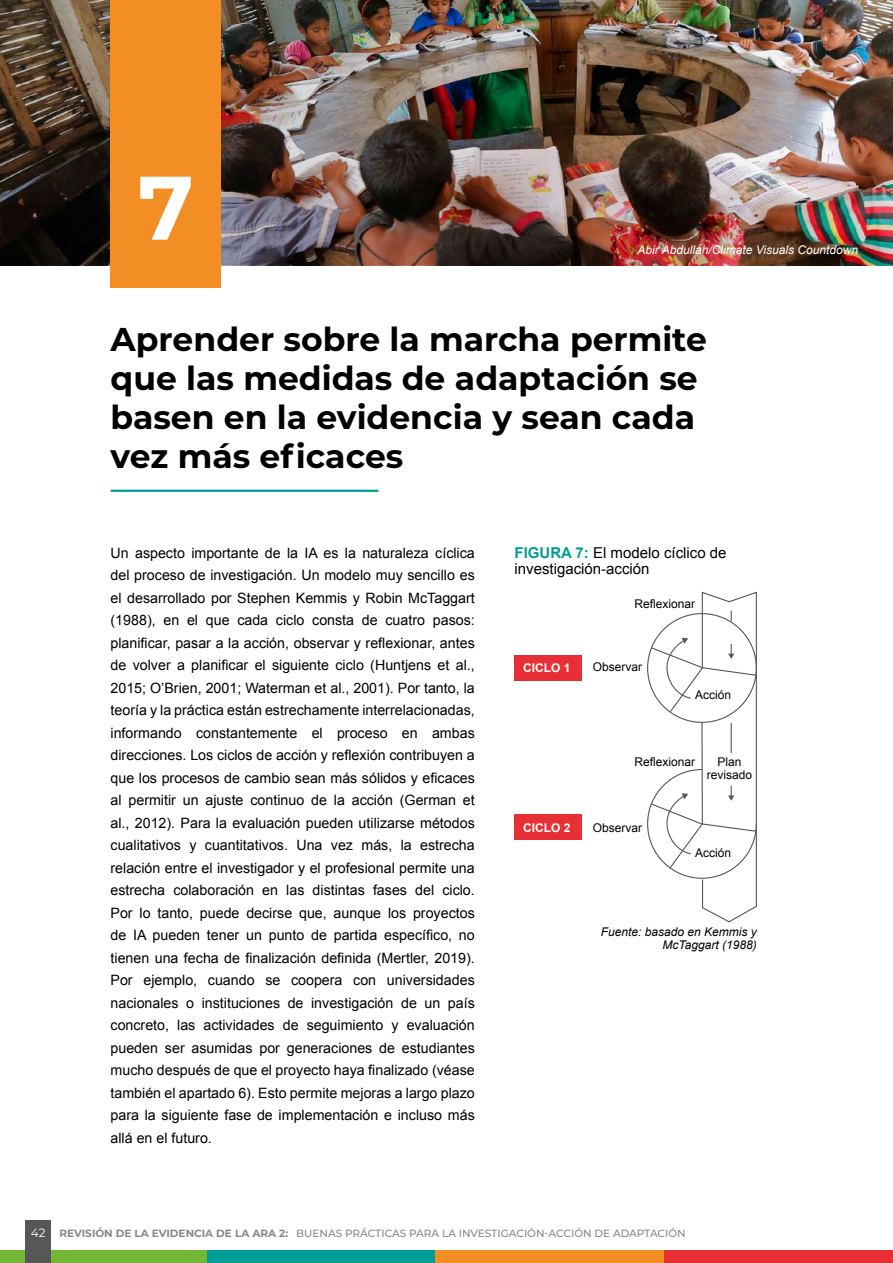
<style>
.page{position:relative;width:893px;height:1263px;background:#fff}
.page>*{position:absolute;margin:0;border:0;box-sizing:border-box;transform-origin:0 0}
.chapter_num{font:700 90px "Montserrat";color:#fff}
.chapter_head{font:700 33px/39px "Montserrat";color:#000}
.figure_table_caption{font:15px/16.5px "Arial";color:#000}
.intro{font:14.25px/22.5px "Arial";color:#000;text-align:justify}
.t1{font:12px/13.5px "Arial";color:#000;text-align:center}
.table_source{font:italic 12px/13.5px "Arial";color:#000;text-align:right}
.photo_caption{font:italic 12px "Arial";color:#fff}
.t2{font:700 12px "Arial";color:#fff}
.t3{font:500 10.5px "Montserrat";color:#878787}
.s1{font-weight:700;color:#009d97}
.s2{font-weight:400;font-size:12px;color:#fff}
.s3{font-weight:700}
</style>
<div class="page">
<img style="left:0;top:0;width:892px;height:265px">
<div style="left:111px;top:0;width:110px;height:288px;background:#f28e24"></div>
<hr style="left:111px;top:490px;width:267px;height:2px;background:#009d97">
<svg style="left:647px;top:591px;width:110px;height:332px"></svg>
<hr style="left:731px;top:723px;width:1px;height:30px;background:#575756">
<div style="left:514px;top:655px;width:68px;height:26px;background:#e72f35"></div>
<div style="left:514px;top:814px;width:68px;height:26px;background:#e72f35"></div>
<div style="left:0;top:1250px;width:207px;height:13px;background:#72b735"></div>
<div style="left:207px;top:1250px;width:229px;height:13px;background:#009d97"></div>
<div style="left:436px;top:1250px;width:228px;height:13px;background:#f28e24"></div>
<div style="left:664px;top:1250px;width:228px;height:13px;background:#e72f35"></div>
<div style="left:26px;top:1220px;width:25px;height:43px;background:#575756"></div>
<p class="chapter_num" style="left:138px;top:143px;width:57px">7</p>
<p class="photo_caption" style="left:637px;top:242px;width:222px">Abir Abdullah/Climate Visuals Countdown</p>
<p class="chapter_head" style="left:111px;top:318px;width:598px">Aprender sobre la marcha permite que las medidas de adaptación se basen en la evidencia y sean cada vez más eficaces</p>
<p class="intro" style="left:111px;top:541px;width:366px">Un aspecto importante de la IA es la naturaleza cíclica del proceso de investigación. Un modelo muy sencillo es el desarrollado por Stephen Kemmis y Robin McTaggart (1988), en el que cada ciclo consta de cuatro pasos: planificar, pasar a la acción, observar y reflexionar, antes de volver a planificar el siguiente ciclo (Huntjens et al., 2015; O’Brien, 2001; Waterman et al., 2001). Por tanto, la teoría y la práctica están estrechamente interrelacionadas, informando constantemente el proceso en ambas direcciones. Los ciclos de acción y reflexión contribuyen a que los procesos de cambio sean más sólidos y eficaces al permitir un ajuste continuo de la acción (German et al., 2012). Para la evaluación pueden utilizarse métodos cualitativos y cuantitativos. Una vez más, la estrecha relación entre el investigador y el profesional permite una estrecha colaboración en las distintas fases del ciclo.<br>Por lo tanto, puede decirse que, aunque los proyectos de IA pueden tener un punto de partida específico, no tienen una fecha de finalización definida (Mertler, 2019).<br>Por ejemplo, cuando se coopera con universidades nacionales o instituciones de investigación de un país concreto, las actividades de seguimiento y evaluación pueden ser asumidas por generaciones de estudiantes mucho después de que el proyecto haya finalizado (véase también el apartado 6). Esto permite mejoras a largo plazo para la siguiente fase de implementación e incluso más allá en el futuro.</p>
<p class="figure_table_caption" style="left:514px;top:544px;width:213px"><span class="s1">FIGURA 7:</span> El modelo cíclico de investigación-acción</p>
<p class="t2" style="left:523px;top:660px;width:49px">CICLO 1</p>
<p class="t2" style="left:523px;top:819px;width:49px">CICLO 2</p>
<p class="t1" style="left:634px;top:597px;width:62px">Reflexionar</p>
<p class="t1" style="left:593px;top:660px;width:51px">Observar</p>
<p class="t1" style="left:695px;top:688px;width:38px">Acción</p>
<p class="t1" style="left:634px;top:755px;width:62px">Reflexionar</p>
<p class="t1" style="left:707px;top:755px;width:47px">Plan revisado</p>
<p class="t1" style="left:593px;top:821px;width:51px">Observar</p>
<p class="t1" style="left:695px;top:846px;width:38px">Acción</p>
<p class="table_source" style="left:601px;top:925px;width:158px">Fuente: basado en Kemmis y<br>McTaggart (1988)</p>
<p class="t3" style="left:31px;top:1225px;width:656px"><span class="s2">42</span> <span class="s3">REVISIÓN DE LA EVIDENCIA DE LA ARA 2:</span> BUENAS PRÁCTICAS PARA LA INVESTIGACIÓN-ACCIÓN DE ADAPTACIÓN</p>
</div>
